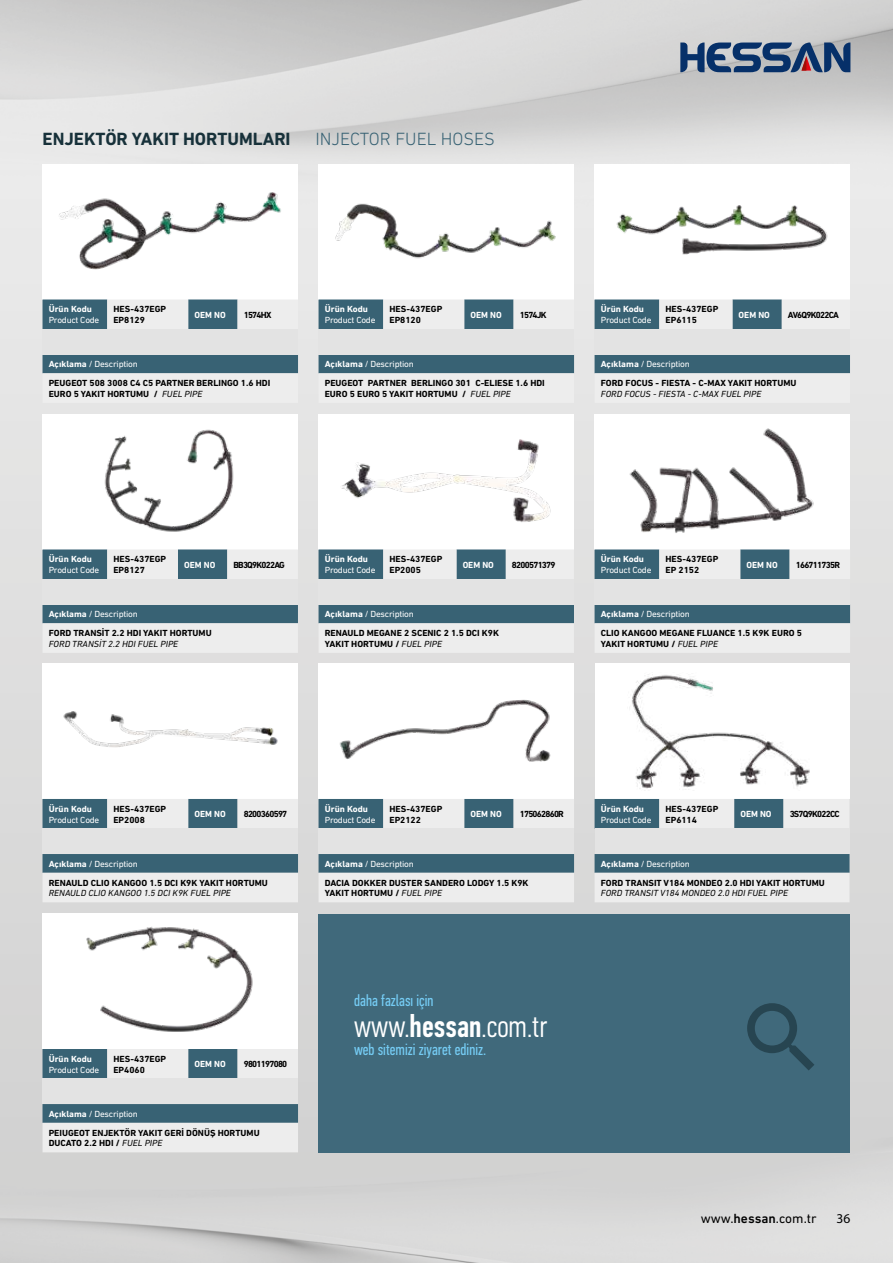
<style>
.page{position:relative;width:893px;height:1263px;background:#fff}
.page>*{position:absolute;margin:0;border:0;box-sizing:border-box;transform-origin:0 0}
.t1{font:300 31.8px "PF Din Text Comp Pro";color:#fff}
.t2{font:700 18px "DIN Next LT Pro";color:#17313a}
.t3{font:300 18px "DIN Next LT Pro";color:#386274}
.t4{font:16.2px "PF Din Text Comp Pro";color:#75ccf4}
.t5{font:13.5px "DIN Next LT Pro";color:#000}
.t6{font:13.5px "Myriad Pro";color:#000}
.t7{font:700 9px/10.8px "DIN Next LT Pro";color:#000}
.t8{font:700 9px "DIN Next LT Pro";color:#fff}
.t9{font:italic 9px "DIN Next LT Pro";color:#000}
.t10{font:9px "DIN Next LT Pro";letter-spacing:-.025em;color:#fff}
.t11{font:700 9px "DIN Next LT Pro";letter-spacing:-.08em;color:#000}
.s1{color:#fff}
.s2{font-weight:400;color:#fff}
.s3{font-weight:400;font-style:italic}
.s4{font-weight:500}
</style>
<div class="page">
<img style="left:0;top:0;width:893px;height:1263px">
<svg style="left:680px;top:43px;width:170px;height:29px;background:#566b8c"></svg>
<div style="left:43px;top:164px;width:255px;height:135px;background:#fff"></div>
<svg style="left:43px;top:299px;width:255px;height:104px;background:#a4b5bc"></svg>
<div style="left:43px;top:329px;width:255px;height:26px;background:#e3e3e3"></div>
<img style="left:59px;top:192px;width:222px;height:78px">
<div style="left:319px;top:164px;width:255px;height:135px;background:#fff"></div>
<svg style="left:319px;top:299px;width:255px;height:104px;background:#a4b5bc"></svg>
<div style="left:319px;top:329px;width:255px;height:26px;background:#e3e3e3"></div>
<img style="left:335px;top:203px;width:221px;height:56px">
<div style="left:595px;top:164px;width:255px;height:135px;background:#fff"></div>
<svg style="left:595px;top:299px;width:255px;height:104px;background:#a4b5bc"></svg>
<div style="left:595px;top:329px;width:255px;height:26px;background:#e3e3e3"></div>
<img style="left:616px;top:205px;width:212px;height:50px">
<div style="left:43px;top:414px;width:255px;height:135px;background:#fff"></div>
<svg style="left:43px;top:549px;width:255px;height:104px;background:#a4b5bc"></svg>
<div style="left:43px;top:579px;width:255px;height:25px;background:#e3e3e3"></div>
<img style="left:104px;top:429px;width:130px;height:103px">
<div style="left:43px;top:663px;width:255px;height:136px;background:#fff"></div>
<svg style="left:43px;top:799px;width:255px;height:103px;background:#a3b4bb"></svg>
<div style="left:43px;top:828px;width:255px;height:26px;background:#e3e3e3"></div>
<img style="left:63px;top:711px;width:215px;height:36px">
<div style="left:43px;top:913px;width:255px;height:136px;background:#fff"></div>
<svg style="left:43px;top:1049px;width:255px;height:103px;background:#a2b4bb"></svg>
<div style="left:43px;top:1078px;width:255px;height:26px;background:#e3e3e3"></div>
<img style="left:86px;top:926px;width:167px;height:106px">
<div style="left:319px;top:414px;width:255px;height:135px;background:#fff"></div>
<svg style="left:319px;top:549px;width:255px;height:104px;background:#a4b5bc"></svg>
<div style="left:319px;top:579px;width:255px;height:25px;background:#e3e3e3"></div>
<img style="left:341px;top:439px;width:210px;height:83px">
<div style="left:319px;top:663px;width:255px;height:136px;background:#fff"></div>
<svg style="left:319px;top:799px;width:255px;height:103px;background:#a3b4bb"></svg>
<div style="left:319px;top:828px;width:255px;height:26px;background:#e3e3e3"></div>
<img style="left:339px;top:699px;width:212px;height:63px">
<div style="left:595px;top:414px;width:255px;height:135px;background:#fff"></div>
<svg style="left:595px;top:549px;width:255px;height:104px;background:#a5b6bd"></svg>
<div style="left:595px;top:579px;width:255px;height:25px;background:#e3e3e3"></div>
<img style="left:629px;top:428px;width:185px;height:105px">
<div style="left:595px;top:663px;width:254px;height:136px;background:#fff"></div>
<svg style="left:595px;top:799px;width:254px;height:103px;background:#a2b4bb"></svg>
<div style="left:595px;top:828px;width:254px;height:26px;background:#e3e3e3"></div>
<img style="left:629px;top:674px;width:181px;height:116px">
<div style="left:319px;top:915px;width:531px;height:238px;background:#40697b"></div>
<svg style="left:747px;top:1003px;width:67px;height:67px"></svg>
<h2 class="t2" style="left:43px;top:129px;width:250px">ENJEKTÖR YAKIT HORTUMLARI</h2>
<h2 class="t3" style="left:315px;top:129px;width:181px">INJECTOR FUEL HOSES</h2>
<p class="t8" style="left:49px;top:304px;width:45px">Ürün Kodu</p>
<p class="t10" style="left:49px;top:315px;width:52px">Product Code</p>
<p class="t7" style="left:113px;top:304px;width:54px">HES-437EGP<br>EP8129</p>
<p class="t8" style="left:194px;top:309px;width:33px">OEM NO</p>
<p class="t7" style="left:244px;top:309px;width:29px">1574HX</p>
<p class="t7" style="left:49px;top:355px;width:223px;line-height:18.8px"><span class="s1">Açıklama</span> <span class="s2">/ Description<br></span>PEUGEOT 508 3008 C4 C5 PARTNER BERLINGO 1.6 HDI</p>
<p class="t7" style="left:49px;top:388px;width:155px">EURO 5 YAKIT HORTUMU / <span class="s3">FUEL PIPE</span></p>
<p class="t8" style="left:325px;top:304px;width:45px">Ürün Kodu</p>
<p class="t10" style="left:325px;top:315px;width:52px">Product Code</p>
<p class="t7" style="left:389px;top:304px;width:54px">HES-437EGP<br>EP8120</p>
<p class="t8" style="left:470px;top:309px;width:33px">OEM NO</p>
<p class="t7" style="left:520px;top:309px;width:28px">1574JK</p>
<p class="t7" style="left:325px;top:355px;width:222px;line-height:18.8px"><span class="s1">Açıklama</span> <span class="s2">/ Description<br></span>PEUGEOT PARTNER BERLINGO 301 C-ELIESE 1.6 HDI</p>
<p class="t7" style="left:325px;top:388px;width:188px">EURO 5 EURO 5 YAKIT HORTUMU / <span class="s3">FUEL PIPE</span></p>
<p class="t8" style="left:601px;top:304px;width:45px">Ürün Kodu</p>
<p class="t10" style="left:601px;top:315px;width:52px">Product Code</p>
<p class="t7" style="left:665px;top:304px;width:54px">HES-437EGP<br>EP6115</p>
<p class="t8" style="left:739px;top:309px;width:33px">OEM NO</p>
<p class="t11" style="left:788px;top:309px;width:53px">AV6Q9K022CA</p>
<p class="t7" style="left:601px;top:355px;width:197px;line-height:18.8px"><span class="s1">Açıklama</span> <span class="s2">/ Description<br></span>FORD FOCUS - FIESTA - C-MAX YAKIT HORTUMU</p>
<p class="t9" style="left:601px;top:389px;width:162px">FORD FOCUS - FIESTA - C-MAX FUEL PIPE</p>
<p class="t8" style="left:49px;top:554px;width:45px">Ürün Kodu</p>
<p class="t10" style="left:49px;top:565px;width:52px">Product Code</p>
<p class="t7" style="left:113px;top:554px;width:54px">HES-437EGP<br>EP8127</p>
<p class="t8" style="left:184px;top:559px;width:33px">OEM NO</p>
<p class="t11" style="left:233px;top:559px;width:53px">BB3Q9K022AG</p>
<p class="t7" style="left:49px;top:605px;width:164px;line-height:18.8px"><span class="s1">Açıklama</span> <span class="s2">/ Description<br></span>FORD TRANSİT 2.2 HDI YAKIT HORTUMU</p>
<p class="t9" style="left:49px;top:639px;width:131px">FORD TRANSİT 2.2 HDI FUEL PIPE</p>
<p class="t8" style="left:325px;top:554px;width:45px">Ürün Kodu</p>
<p class="t10" style="left:325px;top:565px;width:52px">Product Code</p>
<p class="t7" style="left:389px;top:554px;width:54px">HES-437EGP<br>EP2005</p>
<p class="t8" style="left:463px;top:559px;width:33px">OEM NO</p>
<p class="t11" style="left:512px;top:559px;width:45px">8200571379</p>
<p class="t7" style="left:325px;top:605px;width:176px;line-height:18.8px"><span class="s1">Açıklama</span> <span class="s2">/ Description<br></span>RENAULD MEGANE 2 SCENIC 2 1.5 DCI K9K</p>
<p class="t7" style="left:325px;top:638px;width:119px">YAKIT HORTUMU / <span class="s3">FUEL PIPE</span></p>
<p class="t8" style="left:601px;top:554px;width:45px">Ürün Kodu</p>
<p class="t10" style="left:601px;top:565px;width:52px">Product Code</p>
<p class="t7" style="left:665px;top:554px;width:54px">HES-437EGP<br>EP 2152</p>
<p class="t8" style="left:746px;top:559px;width:33px">OEM NO</p>
<p class="t11" style="left:796px;top:559px;width:46px">166711735R</p>
<p class="t7" style="left:601px;top:605px;width:203px;line-height:18.8px"><span class="s1">Açıklama</span> <span class="s2">/ Description<br></span>CLIO KANGOO MEGANE FLUANCE 1.5 K9K EURO 5</p>
<p class="t7" style="left:601px;top:638px;width:119px">YAKIT HORTUMU / <span class="s3">FUEL PIPE</span></p>
<p class="t8" style="left:49px;top:803px;width:45px">Ürün Kodu</p>
<p class="t10" style="left:49px;top:814px;width:52px">Product Code</p>
<p class="t7" style="left:113px;top:803px;width:54px">HES-437EGP<br>EP2008</p>
<p class="t8" style="left:194px;top:809px;width:33px">OEM NO</p>
<p class="t11" style="left:244px;top:809px;width:45px">8200360597</p>
<p class="t7" style="left:49px;top:854px;width:221px;line-height:18.8px"><span class="s1">Açıklama</span> <span class="s2">/ Description<br></span>RENAULD CLIO KANGOO 1.5 DCI K9K YAKIT HORTUMU</p>
<p class="t9" style="left:49px;top:888px;width:184px">RENAULD CLIO KANGOO 1.5 DCI K9K FUEL PIPE</p>
<p class="t8" style="left:325px;top:803px;width:45px">Ürün Kodu</p>
<p class="t10" style="left:325px;top:814px;width:52px">Product Code</p>
<p class="t7" style="left:389px;top:803px;width:54px">HES-437EGP<br>EP2122</p>
<p class="t8" style="left:470px;top:809px;width:33px">OEM NO</p>
<p class="t11" style="left:520px;top:809px;width:46px">175062860R</p>
<p class="t7" style="left:325px;top:854px;width:205px;line-height:18.8px"><span class="s1">Açıklama</span> <span class="s2">/ Description<br></span>DACIA DOKKER DUSTER SANDERO LODGY 1.5 K9K</p>
<p class="t7" style="left:325px;top:888px;width:119px">YAKIT HORTUMU / <span class="s3">FUEL PIPE</span></p>
<p class="t8" style="left:601px;top:803px;width:45px">Ürün Kodu</p>
<p class="t10" style="left:601px;top:814px;width:52px">Product Code</p>
<p class="t7" style="left:665px;top:803px;width:54px">HES-437EGP<br>EP6114</p>
<p class="t8" style="left:740px;top:809px;width:33px">OEM NO</p>
<p class="t11" style="left:790px;top:809px;width:51px">3S7Q9K022CC</p>
<p class="t7" style="left:601px;top:854px;width:225px;line-height:18.8px"><span class="s1">Açıklama</span> <span class="s2">/ Description<br></span>FORD TRANSIT V184 MONDEO 2.0 HDI YAKIT HORTUMU</p>
<p class="t9" style="left:601px;top:888px;width:189px">FORD TRANSIT V184 MONDEO 2.0 HDI FUEL PIPE</p>
<p class="t8" style="left:49px;top:1053px;width:45px">Ürün Kodu</p>
<p class="t10" style="left:49px;top:1064px;width:52px">Product Code</p>
<p class="t7" style="left:113px;top:1053px;width:54px">HES-437EGP<br>EP4060</p>
<p class="t8" style="left:194px;top:1059px;width:33px">OEM NO</p>
<p class="t11" style="left:244px;top:1059px;width:45px">9801197080</p>
<p class="t7" style="left:49px;top:1104px;width:212px;line-height:18.8px"><span class="s1">Açıklama</span> <span class="s2">/ Description<br></span>PEIUGEOT ENJEKTÖR YAKIT GERİ DÖNÜŞ HORTUMU</p>
<p class="t7" style="left:49px;top:1138px;width:115px">DUCATO 2.2 HDI / <span class="s3">FUEL PIPE</span></p>
<h3 class="t4" style="left:354px;top:991px;width:81px">daha fazlası için</h3>
<h3 class="t4" style="left:354px;top:1040px;width:134px">web sitemizi ziyaret ediniz.</h3>
<h1 class="t1" style="left:354px;top:1007px;width:195px">www.<span class="s4">hessan</span>.com.tr</h1>
<h3 class="t5" style="left:701px;top:1211px;width:117px">www.<span class="s4">hessan</span>.com.tr</h3>
<h3 class="t6" style="left:837px;top:1210px;width:15px">36</h3>
</div>
